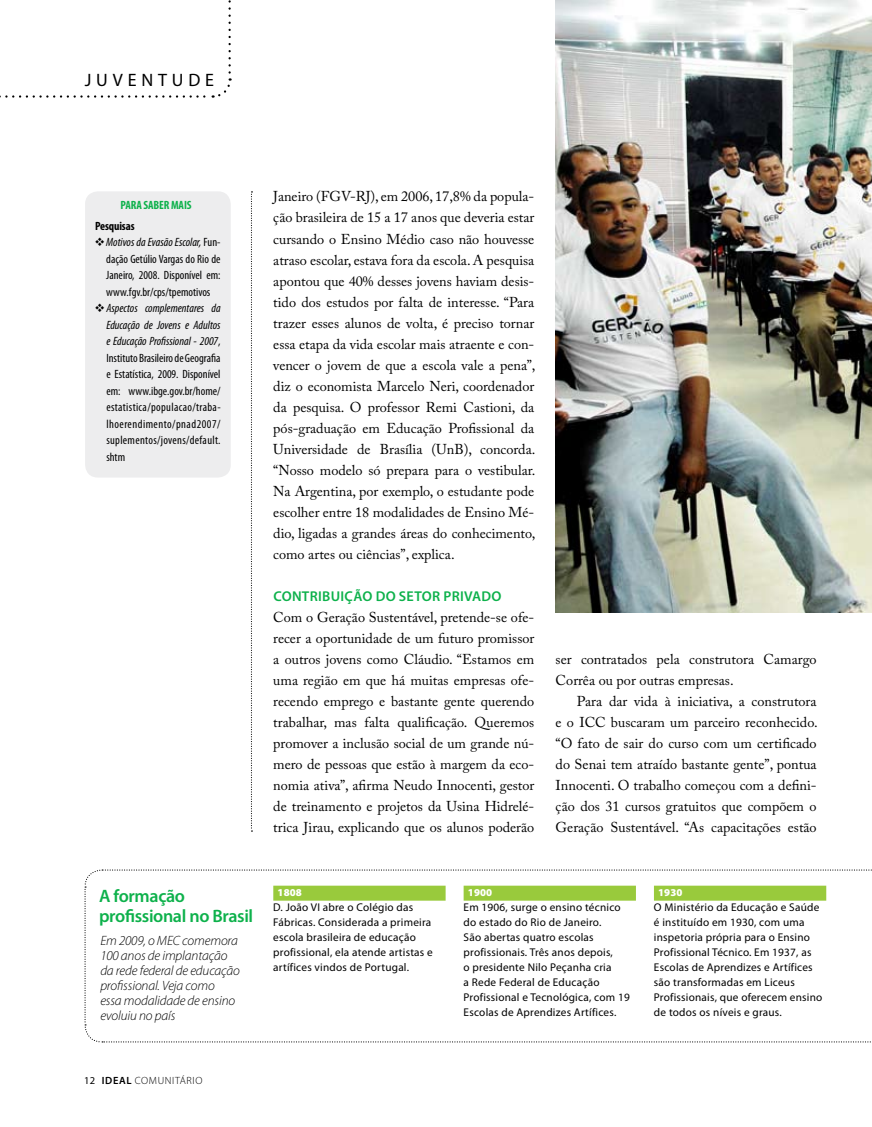
<style>
.page{position:relative;width:872px;height:1127px;background:#fff}
.page>*{position:absolute;margin:0;border:0;box-sizing:border-box;transform-origin:0 0}
.t1{font:600 18px/19.5px "Myriad Pro";color:#0db14b}
.t2{font:18px "Myriad Pro";letter-spacing:.27em;color:#000}
.t3{font:14.25px/21px "Adobe Caslon Pro";color:#000;text-align:justify}
.t4{font:600 14.25px "Myriad Pro";letter-spacing:.02em;color:#0db14b}
.t5{font:italic 300 13.5px/15px "Myriad Pro";letter-spacing:-.01em;color:#000}
.t6{font:condensed 12px "Myriad Pro";color:#000}
.t7{font:italic condensed 12px "Myriad Pro";color:#000}
.t8{font:condensed 12px "Myriad Pro";letter-spacing:.03em;color:#000}
.t9{font:condensed 12px "Myriad Pro";letter-spacing:.025em;color:#000}
.t10{font:condensed 12px "Myriad Pro";letter-spacing:.04em;color:#000}
.t11{font:700 condensed 12px "Myriad Pro";letter-spacing:-.01em;color:#0db14b}
.t12{font:700 condensed 12px "Myriad Pro";letter-spacing:-.01em;color:#000}
.t13{font:11.25px/15px "Myriad Pro";letter-spacing:.02em;color:#000}
.t14{font:300 10.5px "Myriad Pro";letter-spacing:.06em;color:#000}
.t15{font:900 10.5px "Myriad Pro";letter-spacing:.01em;color:#fff}
.s1{font-family:"Monotype Sorts";font-style:normal;font-stretch:normal}
.s2{font-style:normal}
.s3{font-weight:400}
.s4{font-weight:600}
</style>
<div class="page">
<svg style="left:84px;top:869px;width:788px;height:174px"></svg>
<svg style="left:251px;top:191px;width:1px;height:640px"></svg>
<img style="left:555px;top:0;width:317px;height:612px">
<svg style="left:0;top:0;width:232px;height:98px"></svg>
<div style="left:273px;top:885px;width:172px;height:15px;background:#99ca3c"></div>
<div style="left:463px;top:885px;width:173px;height:15px;background:#99ca3c"></div>
<div style="left:654px;top:885px;width:172px;height:15px;background:#99ca3c"></div>
<div style="left:85px;top:191px;width:146px;height:286px;background:#ededee;border-radius:13px"></div>
<p class="t2" style="left:85px;top:70px;width:131px">juventude</p>
<p class="t11" style="left:121px;top:197px;width:72px">PARA SABER MAIS</p>
<p class="t12" style="left:95px;top:218px;width:41px">Pesquisas</p>
<p class="t7" style="left:95px;top:235px;width:127px"><span class="s1">v</span>Motivos da Evasão Escolar, <span class="s2">Fun-</span></p>
<p class="t6" style="left:106px;top:252px;width:116px">dação Getúlio Vargas do Rio de</p>
<p class="t6" style="left:106px;top:269px;width:116px">Janeiro, 2008. Disponível em:</p>
<p class="t6" style="left:106px;top:285px;width:106px">www.fgv.br/cps/tpemotivos</p>
<p class="t7" style="left:95px;top:301px;width:127px"><span class="s1">v</span> Aspectos complementares da</p>
<p class="t7" style="left:106px;top:318px;width:116px">Educação de Jovens e Adultos</p>
<p class="t7" style="left:106px;top:334px;width:116px">e Educação Profissional - 2007<span class="s2">,</span></p>
<p class="t6" style="left:106px;top:351px;width:116px">Instituto Brasileiro de Geografia</p>
<p class="t6" style="left:106px;top:368px;width:116px">e Estatística, 2009. Disponível</p>
<p class="t6" style="left:106px;top:384px;width:116px">em: www.ibge.gov.br/home/</p>
<p class="t8" style="left:106px;top:401px;width:116px">estatistica/populacao/traba-</p>
<p class="t10" style="left:106px;top:417px;width:116px">lhoerendimento/pnad2007/</p>
<p class="t9" style="left:106px;top:434px;width:116px">suplementos/jovens/default.</p>
<p class="t6" style="left:106px;top:450px;width:20px">shtm</p>
<p class="t3" style="left:273px;top:186px;width:264px">Janeiro (FGV-RJ), em 2006, 17,8% da popula&shy;ção brasileira de 15 a 17 anos que deveria estar cursando o Ensino Médio caso não houvesse atraso escolar, estava fora da escola. A pesquisa apontou que 40% desses jovens haviam desis&shy;tido dos estudos por falta de interesse. “Para trazer esses alunos de volta, é preciso tornar essa etapa da vida escolar mais atraente e con&shy;vencer o jovem de que a escola vale a pena”, diz o economista Marcelo Neri, coordenador da pesquisa. O professor Remi Castioni, da pós-graduação em Educação Profissional da Universidade de Brasília (UnB), concorda. “Nosso modelo só prepara para o vestibular.<br>Na Argentina, por exemplo, o estudante pode escolher entre 18 modalidades de Ensino Mé&shy;dio, ligadas a grandes áreas do conhecimento, como artes ou ciências”, explica.</p>
<p class="t4" style="left:273px;top:588px;width:230px">Contribuição do setor privado</p>
<p class="t3" style="left:273px;top:606px;width:262px">Com o Geração Sustentável, pretende-se ofe&shy;recer a oportunidade de um futuro promissor a outros jovens como Cláudio. “Estamos em uma região em que há muitas empresas ofe&shy;recendo emprego e bastante gente querendo trabalhar, mas falta qualificação. Queremos promover a inclusão social de um grande nú&shy;mero de pessoas que estão à margem da eco&shy;nomia ativa”, afirma Neudo Innocenti, gestor de treinamento e projetos da Usina Hidrelé&shy;trica Jirau, explicando que os alunos poderão</p>
<p class="t3" style="left:555px;top:648px;width:262px">ser contratados pela construtora Camargo<br>Corrêa ou por outras empresas.</p>
<p class="t3" style="left:555px;top:690px;width:263px;text-indent:21px">Para dar vida à iniciativa, a construtora e o ICC buscaram um parceiro reconhecido. “O fato de sair do curso com um certificado do Senai tem atraído bastante gente”, pontua Innocenti. O trabalho começou com a defini&shy;ção dos 31 cursos gratuitos que compõem o Geração Sustentável. “As capacitações estão</p>
<p class="t1" style="left:99px;top:886px;width:156px">A formação profissional no Brasil</p>
<p class="t5" style="left:100px;top:933px;width:141px">Em 2009, o MEC comemora<br>100 anos de implantação da rede federal de educação profissional. Veja como<br>essa modalidade de ensino evoluiu no país</p>
<p class="t14" style="left:84px;top:1074px;width:120px"><span class="s3">12</span> <span class="s4">ideal</span> COMUNITÁRIO</p>
<p class="t15" style="left:277px;top:887px;width:26px">1808</p>
<p class="t13" style="left:273px;top:900px;width:161px">D. João VI abre o Colégio das<br>Fábricas. Considerada a primeira escola brasileira de educação profissional, ela atende artistas e artífices vindos de Portugal.</p>
<p class="t15" style="left:468px;top:887px;width:26px">1900</p>
<p class="t13" style="left:463px;top:900px;width:168px">Em 1906, surge o ensino técnico do estado do Rio de Janeiro.<br>São abertas quatro escolas profissionais. Três anos depois,<br>o presidente N ilo Peçanha cria<br>a Rede Federal de Educação<br>Profissional e Tecnológica, com 19<br>Escolas de Aprendizes Artífices.</p>
<p class="t15" style="left:658px;top:887px;width:26px">1930</p>
<p class="t13" style="left:654px;top:900px;width:170px">O Ministério da Educação e Saúde é instituído em 1930, com uma inspetoria própria para o Ensino<br>Profissional Técnico. Em 1937, as<br>Escolas de Aprendizes e Artífices são transformadas em Liceus<br>Profissionais, que oferecem ensino de todos os níveis e graus.</p>
</div>
